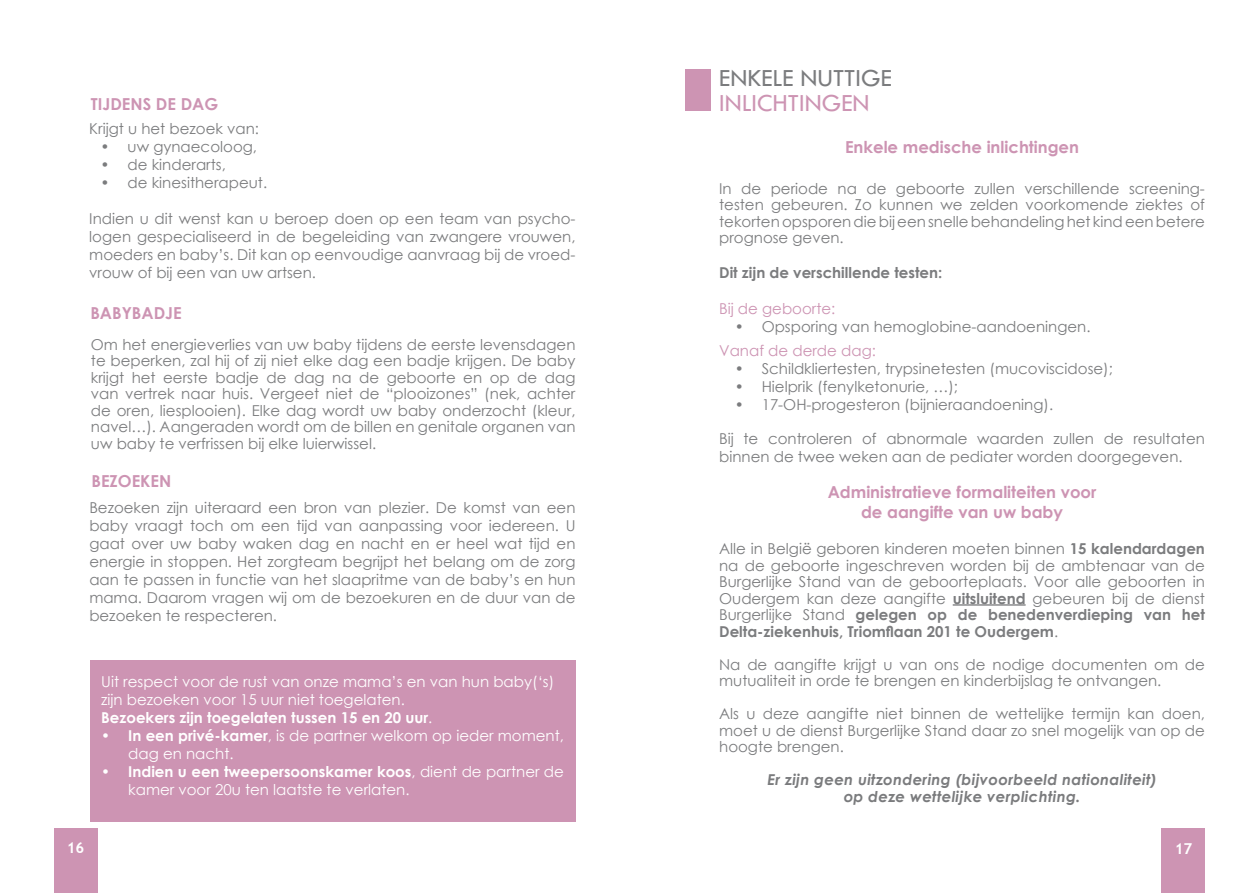
<style>
.page{position:relative;width:1259px;height:893px;background:#fff}
.page>*{position:absolute;margin:0;border:0;box-sizing:border-box;transform-origin:0 0}
.t1{font:25.5px "Tw Cen";color:#7b7c7e}
.t2{font:25.5px "Tw Cen";color:#cd94b3}
.t3{font:700 16.5px/19.8px "Century Gothic";color:#cd94b3;text-align:center}
.t4{font:15px/16.5px "Century Gothic";color:#7b7c7e;text-align:justify}
.t5{font:15px/18px "Century Gothic";color:#fff}
.t6{font:italic 700 15px/16.5px "Century Gothic";letter-spacing:.02em;color:#7a7b7d;text-align:center}
.t7{font:15px "Century Gothic";color:#cd94b3}
.t8{font:700 15px "Century Gothic";color:#7b7c7e}
.t9{font:700 15px "Trebuchet MS";color:#fff}
.s1{font-weight:700}
</style>
<div class="page">
<div style="left:1161px;top:828px;width:44px;height:65px;background:#cd94b3"></div>
<div style="left:54px;top:828px;width:44px;height:65px;background:#cd94b3"></div>
<hr style="left:952px;top:604px;width:73px;height:2px;background:#7b7c7e">
<div style="left:685px;top:70px;width:26px;height:41px;background:#cd94b3"></div>
<div style="left:90px;top:660px;width:485px;height:162px;background:#cd94b3"></div>
<p class="t3" style="left:91px;top:93px;width:129px">TIJDENS DE DAG</p>
<p class="t4" style="left:89px;top:121px;width:171px">Krijgt u het bezoek van:</p>
<p class="t4" style="left:101px;top:139px;width:158px">• uw gynaecoloog,</p>
<p class="t4" style="left:101px;top:157px;width:127px">• de kinderarts,</p>
<p class="t4" style="left:101px;top:175px;width:168px">• de kinesitherapeut.</p>
<p class="t4" style="left:89px;top:210px;width:488px;line-height:18px">Indien u dit wenst kan u beroep doen op een team van psycho&shy;logen gespecialiseerd in de begeleiding van zwangere vrouwen, moeders en baby’s. Dit kan op eenvoudige aanvraag bij de vroed&shy;vrouw of bij een van uw artsen.</p>
<p class="t3" style="left:90px;top:303px;width:93px">BABYBADJE</p>
<p class="t4" style="left:91px;top:336px;width:486px">Om het energieverlies van uw baby tijdens de eerste levensdagen te beperken, zal hij of zij niet elke dag een badje krijgen. De baby krijgt het eerste badje de dag na de geboorte en op de dag van vertrek naar huis. Vergeet niet de “plooizones” (nek, achter de oren, liesplooien). Elke dag wordt uw baby onderzocht (kleur, navel…). Aangeraden wordt om de billen en genitale organen van uw baby te verfrissen bij elke luierwissel.</p>
<p class="t3" style="left:91px;top:470px;width:81px">BEZOEKEN</p>
<p class="t4" style="left:89px;top:499px;width:488px;line-height:18px">Bezoeken zijn uiteraard een bron van plezier. De komst van een baby vraagt toch om een tijd van aanpassing voor iedereen. U gaat over uw baby waken dag en nacht en er heel wat tijd en energie in stoppen. Het zorgteam begrijpt het belang om de zorg aan te passen in functie van het slaapritme van de baby’s en hun mama. Daarom vragen wij om de bezoekuren en de duur van de bezoeken te respecteren.</p>
<p class="t5" style="left:101px;top:673px;width:454px">Uit respect voor de rust van onze mama’s en van hun baby(‘s) zijn bezoeken voor 15 uur niet toegelaten.<br><span class="s1">Bezoekers zijn toegelaten tussen 15 en 20 uur</span>.</p>
<p class="t5" style="left:128px;top:727px;width:437px;text-indent:-27px"><span class="s1">• In een privé-kamer</span>, is de partner welkom op ieder moment, dag en nacht.</p>
<p class="t5" style="left:128px;top:763px;width:437px;text-indent:-27px"><span class="s1">• Indien u een tweepersoonskamer koos</span>, dient de partner de kamer voor 20u ten laatste te verlaten.</p>
<h1 class="t1" style="left:719px;top:62px;width:174px">ENKELE NUTTIGE</h1>
<h1 class="t2" style="left:719px;top:88px;width:152px">INLICHTINGEN</h1>
<p class="t3" style="left:845px;top:137px;width:235px">Enkele medische inlichtingen</p>
<p class="t4" style="left:719px;top:180px;width:487px">In de periode na de geboorte zullen verschillende screening&shy;testen gebeuren. Zo kunnen we zelden voorkomende ziektes of tekorten opsporen die bij een snelle behandeling het kind een betere prognose geven.</p>
<p class="t8" style="left:719px;top:261px;width:225px">Dit zijn de verschillende testen:</p>
<p class="t7" style="left:719px;top:298px;width:118px">Bij de geboorte:</p>
<p class="t4" style="left:734px;top:318px;width:357px">• Opsporing van hemoglobine-aandoeningen.</p>
<p class="t7" style="left:719px;top:340px;width:158px">Vanaf de derde dag:</p>
<p class="t4" style="left:734px;top:360px;width:380px">• Schildkliertesten, trypsinetesten (mucoviscidose);</p>
<p class="t4" style="left:734px;top:378px;width:225px">• Hielprik (fenylketonurie, …);</p>
<p class="t4" style="left:734px;top:396px;width:320px">• 17-OH-progesteron (bijnieraandoening).</p>
<p class="t4" style="left:719px;top:429px;width:487px;line-height:18px">Bij te controleren of abnormale waarden zullen de resultaten binnen de twee weken aan de pediater worden doorgegeven.</p>
<p class="t3" style="left:827px;top:481px;width:270px">Administratieve formaliteiten voor de aangifte van uw baby</p>
<p class="t4" style="left:719px;top:540px;width:487px">Alle in België geboren kinderen moeten binnen <span class="s1">15 kalendardagen </span>na de geboorte ingeschreven worden bij de ambtenaar van de Burgerlijke Stand van de geboorteplaats. Voor alle geboorten in Oudergem kan deze aangifte <span class="s1">uitsluitend</span> gebeuren bij de dienst Burgerlijke Stand <span class="s1">gelegen op de benedenverdieping van het Delta-ziekenhuis, Triomflaan 201 te Oudergem</span>.</p>
<p class="t4" style="left:719px;top:656px;width:487px">Na de aangifte krijgt u van ons de nodige documenten om de mutualiteit in orde te brengen en kinderbijslag te ontvangen.</p>
<p class="t4" style="left:719px;top:705px;width:487px">Als u deze aangifte niet binnen de wettelijke termijn kan doen, moet u de dienst Burgerlijke Stand daar zo snel mogelijk van op de hoogte brengen.</p>
<p class="t6" style="left:767px;top:771px;width:391px">Er zijn geen uitzondering (bijvoorbeeld nationaliteit) op deze wettelijke verplichting.</p>
<p class="t9" style="left:67px;top:838px;width:19px">16</p>
<p class="t9" style="left:1174px;top:840px;width:19px">17</p>
</div>
